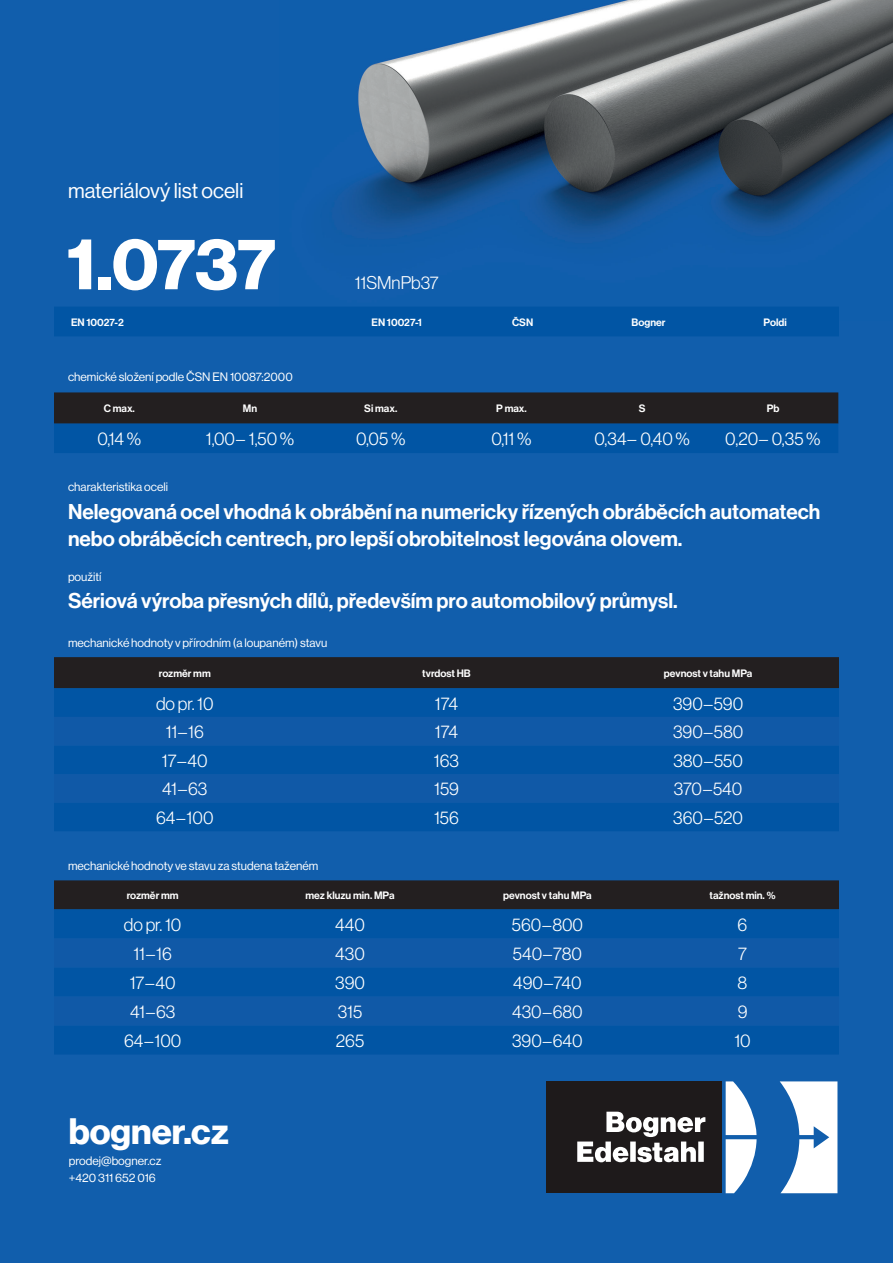
<style>
.page{position:relative;width:893px;height:1263px;background:#115eac}
.page>*{position:absolute;margin:0;border:0;box-sizing:border-box;transform-origin:0 0}
.číslo_produktu{font:72px "N Haas Grotesk DS Pro 75 Bd";color:#fff}
.t1{font:36px "N Haas Grotesk DS Pro 75 Bd";color:#fff}
.text{font:21px/27px "N Haas Grotesk DS Pro 65 Md";color:#fff}
.nadpis{font:21px "N Haas Grotesk DS Pro 55 Rg";color:#fff}
.t2{font:18px "N Haas Grotesk DS Pro 45 Lt";color:#fff}
.malý_nadpis{font:12px/16.5px "N Haas Grotesk DS Pro 55 Rg";color:#fff}
.t3{font:10.5px "N Haas Grotesk DS Pro 65 Md";color:#fff}
</style>
<div class="page">
<img style="left:280px;top:0;width:613px;height:321px">
<svg style="left:726px;top:1081px;width:111px;height:112px"></svg>
<div style="left:546px;top:1081px;width:176px;height:112px;background:#1e1a1b"></div>
<svg style="left:577px;top:1112px;width:128px;height:50px"></svg>
<svg style="left:54px;top:392px;width:784px;height:61px;background:#123961"></svg>
<div style="left:54px;top:307px;width:785px;height:29px;background:#0155a4"></div>
<div style="left:54px;top:657px;width:785px;height:31px;background:#231f20"></div>
<div style="left:54px;top:688px;width:785px;height:143px;background:#0155a4"></div>
<svg style="left:54px;top:717px;width:785px;height:86px;background:#0b57a6"></svg>
<div style="left:54px;top:880px;width:785px;height:29px;background:#231f20"></div>
<div style="left:54px;top:909px;width:785px;height:145px;background:#0155a4"></div>
<svg style="left:54px;top:938px;width:785px;height:87px;background:#0b57a6"></svg>
<p class="nadpis" style="left:68px;top:179px;width:177px">materiálový list oceli</p>
<p class="číslo_produktu" style="left:67px;top:222px;width:211px">1.0737</p>
<p class="t2" style="left:355px;top:272px;width:85px">11SMnPb37</p>
<p class="t3" style="left:71px;top:316px;width:54px">EN 10027-2</p>
<p class="t3" style="left:371px;top:316px;width:52px">EN 10027-1</p>
<p class="t3" style="left:512px;top:316px;width:23px">ČSN</p>
<p class="t3" style="left:632px;top:316px;width:36px">Bogner</p>
<p class="t3" style="left:764px;top:316px;width:25px">Poldi</p>
<p class="malý_nadpis" style="left:68px;top:368px;width:226px">chemické složení podle ČSN EN 10087:2000</p>
<p class="t3" style="left:104px;top:402px;width:33px">C max.</p>
<p class="t3" style="left:243px;top:402px;width:16px">Mn</p>
<p class="t3" style="left:364px;top:402px;width:35px">Si max.</p>
<p class="t3" style="left:496px;top:402px;width:32px">P max.</p>
<p class="t3" style="left:639px;top:402px;width:8px">S</p>
<p class="t3" style="left:767px;top:402px;width:14px">Pb</p>
<p class="t2" style="left:97px;top:429px;width:45px">0,14 %</p>
<p class="t2" style="left:206px;top:429px;width:90px">1,00 – 1,50 %</p>
<p class="t2" style="left:356px;top:429px;width:51px">0,05 %</p>
<p class="t2" style="left:492px;top:429px;width:41px">0,11 %</p>
<p class="t2" style="left:594px;top:429px;width:97px">0,34 – 0,40 %</p>
<p class="t2" style="left:725px;top:429px;width:97px">0,20 – 0,35 %</p>
<p class="malý_nadpis" style="left:68px;top:479px;width:102px">charakteristika oceli</p>
<p class="text" style="left:68px;top:498px;width:754px">Nelegovaná ocel vhodná k obrábění na numericky řízených obráběcích automatech nebo obráběcích centrech, pro lepší obrobitelnost legována olovem.</p>
<p class="malý_nadpis" style="left:68px;top:569px;width:35px">použití</p>
<p class="text" style="left:68px;top:587px;width:611px">Sériová výroba přesných dílů, především pro automobilový průmysl.</p>
<p class="malý_nadpis" style="left:68px;top:634px;width:261px">mechanické hodnoty v přírodním (a loupaném) stavu</p>
<p class="t3" style="left:159px;top:667px;width:53px">rozměr mm</p>
<p class="t3" style="left:422px;top:667px;width:50px">tvrdost HB</p>
<p class="t3" style="left:664px;top:667px;width:90px">pevnost v tahu MPa</p>
<p class="t2" style="left:156px;top:693px;width:59px">do pr. 10</p>
<p class="t2" style="left:435px;top:693px;width:25px">174</p>
<p class="t2" style="left:673px;top:693px;width:72px">390 – 590</p>
<p class="t2" style="left:166px;top:722px;width:40px">11 – 16</p>
<p class="t2" style="left:435px;top:722px;width:25px">174</p>
<p class="t2" style="left:673px;top:722px;width:72px">390 – 580</p>
<p class="t2" style="left:162px;top:750px;width:47px">17 – 40</p>
<p class="t2" style="left:434px;top:750px;width:27px">163</p>
<p class="t2" style="left:673px;top:750px;width:71px">380 – 550</p>
<p class="t2" style="left:162px;top:779px;width:47px">41 – 63</p>
<p class="t2" style="left:434px;top:779px;width:26px">159</p>
<p class="t2" style="left:674px;top:779px;width:70px">370 – 540</p>
<p class="t2" style="left:156px;top:807px;width:59px">64 – 100</p>
<p class="t2" style="left:434px;top:807px;width:26px">156</p>
<p class="t2" style="left:673px;top:807px;width:71px">360 – 520</p>
<p class="malý_nadpis" style="left:68px;top:857px;width:252px">mechanické hodnoty ve stavu za studena taženém</p>
<p class="t3" style="left:127px;top:889px;width:53px">rozměr mm</p>
<p class="t3" style="left:306px;top:889px;width:90px">mez kluzu min. MPa</p>
<p class="t3" style="left:503px;top:889px;width:90px">pevnost v tahu MPa</p>
<p class="t3" style="left:710px;top:889px;width:67px">tažnost min. %</p>
<p class="t2" style="left:124px;top:914px;width:59px">do pr. 10</p>
<p class="t2" style="left:335px;top:914px;width:31px">440</p>
<p class="t2" style="left:512px;top:914px;width:73px">560 – 800</p>
<p class="t2" style="left:738px;top:914px;width:11px">6</p>
<p class="t2" style="left:134px;top:943px;width:40px">11 – 16</p>
<p class="t2" style="left:335px;top:943px;width:31px">430</p>
<p class="t2" style="left:513px;top:943px;width:70px">540 – 780</p>
<p class="t2" style="left:738px;top:943px;width:10px">7</p>
<p class="t2" style="left:130px;top:972px;width:47px">17 – 40</p>
<p class="t2" style="left:335px;top:972px;width:31px">390</p>
<p class="t2" style="left:513px;top:972px;width:70px">490 – 740</p>
<p class="t2" style="left:738px;top:972px;width:11px">8</p>
<p class="t2" style="left:130px;top:1001px;width:47px">41 – 63</p>
<p class="t2" style="left:338px;top:1001px;width:26px">315</p>
<p class="t2" style="left:512px;top:1001px;width:72px">430 – 680</p>
<p class="t2" style="left:738px;top:1001px;width:11px">9</p>
<p class="t2" style="left:124px;top:1030px;width:59px">64 – 100</p>
<p class="t2" style="left:336px;top:1030px;width:30px">265</p>
<p class="t2" style="left:512px;top:1030px;width:72px">390 – 640</p>
<p class="t2" style="left:734px;top:1030px;width:18px">10</p>
<h2 class="t1" style="left:69px;top:1110px;width:162px">bogner.cz</h2>
<p class="malý_nadpis" style="left:69px;top:1153px;width:94px">prodej@bogner.cz +420 311 652 016</p>
</div>
